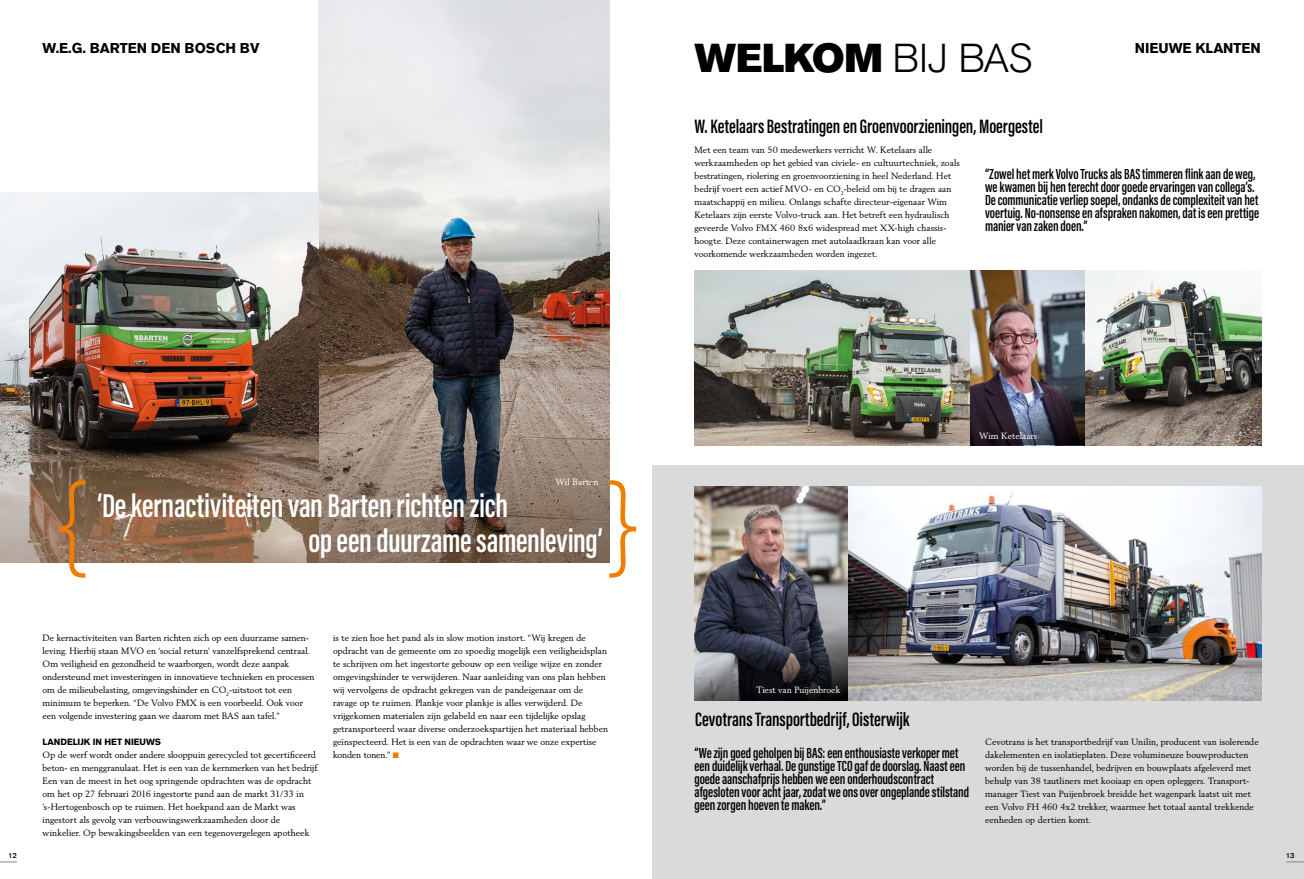
<style>
.page{position:relative;width:1304px;height:879px;background:#fff}
.page>*{position:absolute;margin:0;border:0;box-sizing:border-box;transform-origin:0 0}
.t1{font:200 120px "Acumin Pro Extra Cond";color:#ef7d00}
.t2{font:40px "Volvo Sans Pro Super";color:#000}
.t3{font:600 34px/35px "Acumin Pro Extra Cond";letter-spacing:-.01em;color:#fff}
.t4{font:600 20px "Acumin Pro Extra Cond";color:#000}
.t5{font:600 15px/13px "Acumin Pro Extra Cond";letter-spacing:-.01em;color:#000}
.t6{font:700 14.1px "Volvo Sans Pro";color:#000}
.t7{font:9px/13px "Volvo Serif Pro";letter-spacing:.015em;color:#000}
.t8{font:9px "Volvo Serif Pro";letter-spacing:.015em;color:#fff}
.t9{font:700 9px "Volvo Sans Pro";color:#000}
.t10{font:500 7px "Volvo Sans Pro";color:#000}
.s1{font-family:"Volvo Sans Pro";font-weight:300}
.s2{color:#ef7d00}
</style>
<div class="page">
<div style="left:652px;top:465px;width:652px;height:414px;background:#dadada"></div>
<svg style="left:0;top:861px;width:17px;height:1px"></svg>
<svg style="left:1286px;top:861px;width:18px;height:1px"></svg>
<img style="left:319px;top:0;width:290px;height:563px">
<img style="left:0;top:192px;width:319px;height:371px">
<img style="left:694px;top:486px;width:567px;height:214px">
<img style="left:694px;top:271px;width:277px;height:174px">
<img style="left:1084px;top:271px;width:177px;height:174px">
<svg style="left:694px;top:619px;width:154px;height:81px;background:#3f4149"></svg>
<img style="left:971px;top:271px;width:113px;height:101px">
<img style="left:971px;top:372px;width:113px;height:73px">
<h2 class="t2" style="left:694px;top:33px;width:340px">WELKOM <span class="s1">BIJ BAS</span></h2>
<h3 class="t6" style="left:42px;top:40px;width:218px">W.E.G. BARTEN DEN BOSCH BV</h3>
<h3 class="t6" style="left:1135px;top:40px;width:128px">NIEUWE KLANTEN</h3>
<h3 class="t4" style="left:694px;top:114px;width:350px">W. Ketelaars Bestratingen en Groenvoorzieningen, Moergestel</h3>
<p class="t7" style="left:694px;top:143px;width:267px">Met een team van 50 medewerkers verricht W. Ketelaars alle werkzaamheden op het gebied van civiele- en cultuurtechniek, zoals bestratingen, riolering en groenvoorziening in heel Nederland. Het bedrijf voert een actief MVO- en CO<sub>2</sub>-beleid om bij te dragen aan maatschappij en milieu. Onlangs schafte directeur-eigenaar Wim Ketelaars zijn eerste Volvo-truck aan. Het betreft een hydraulisch geveerde Volvo FMX 460 8x6 widespread met XX-high chassis&shy;hoogte. Deze containerwagen met autolaadkraan kan voor alle voorkomende werkzaamheden worden ingezet.</p>
<p class="t5" style="left:985px;top:167px;width:276px">“Zowel het merk Volvo Trucks als BAS timmeren flink aan de weg, we kwamen bij hen terecht door goede ervaringen van collega’s.<br>De communicatie verliep soepel, ondanks de complexiteit van het voertuig. No-nonsense en afspraken nakomen, dat is een prettige manier van zaken doen.”</p>
<p class="t8" style="left:556px;top:476px;width:44px">Wil Barten</p>
<h1 class="t1" style="left:57px;top:456px;width:32px">{</h1>
<h1 class="t1" style="left:607px;top:456px;width:32px">}</h1>
<h3 class="t3" style="left:308px;top:488px;width:296px;text-indent:-211px">‘De kernactiviteiten van Barten richten zich<br>op een duurzame samenleving’</h3>
<p class="t7" style="left:43px;top:631px;width:274px">De kernactiviteiten van Barten richten zich op een duurzame samen&shy;leving. Hierbij staan MVO en ‘social return’ vanzelfsprekend centraal.<br>Om veiligheid en gezondheid te waarborgen, wordt deze aanpak ondersteund met investeringen in innovatieve technieken en processen om de milieubelasting, omgevingshinder en CO<sub>2</sub>-uitstoot tot een minimum te beperken. “De Volvo FMX is een voorbeeld. Ook voor een volgende investering gaan we daarom met BAS aan tafel.”</p>
<p class="t9" style="left:43px;top:736px;width:120px">LANDELIJK IN HET NIEUWS</p>
<p class="t7" style="left:43px;top:748px;width:278px">Op de werf wordt onder andere slooppuin gerecycled tot gecertificeerd beton- en menggranulaat. Het is een van de kernmerken van het bedrijf.<br>Een van de meest in het oog springende opdrachten was de opdracht om het op 27 februari 2016 ingestorte pand aan de markt 31/33 in ’s-Hertogenbosch op te ruimen. Het hoekpand aan de Markt was ingestort als gevolg van verbouwingswerkzaamheden door de winkelier. Op bewakingsbeelden van een tegenovergelegen apotheek</p>
<p class="t7" style="left:333px;top:631px;width:276px">is te zien hoe het pand als in slow motion instort. “Wij kregen de opdracht van de gemeente om zo spoedig mogelijk een veiligheidsplan te schrijven om het ingestorte gebouw op een veilige wijze en zonder omgevingshinder te verwijderen. Naar aanleiding van ons plan hebben wij vervolgens de opdracht gekregen van de pandeigenaar om de ravage op te ruimen. Plankje voor plankje is alles verwijderd. De vrijgekomen materialen zijn gelabeld en naar een tijdelijke opslag getransporteerd waar diverse onderzoekspartijen het materiaal hebben geïnspecteerd. Het is een van de opdrachten waar we onze expertise konden tonen.” <span class="s2">■</span></p>
<p class="t8" style="left:979px;top:431px;width:60px">Wim Ketelaars</p>
<p class="t8" style="left:756px;top:684px;width:85px">Tiest van Puijenbroek</p>
<h3 class="t4" style="left:695px;top:707px;width:216px">Cevotrans Transportbedrijf, Oisterwijk</h3>
<p class="t5" style="left:694px;top:746px;width:276px">“We zijn goed geholpen bij BAS: een enthousiaste verkoper met een duidelijk verhaal. De gunstige TCO gaf de doorslag. Naast een goede aanschafprijs hebben we een onderhoudscontract afgesloten voor acht jaar, zodat we ons over ongeplande stilstand geen zorgen hoeven te maken.”</p>
<p class="t7" style="left:985px;top:735px;width:275px">Cevotrans is het transportbedrijf van Unilin, producent van isolerende dakelementen en isolatieplaten. Deze volumineuze bouwproducten worden bij de tussenhandel, bedrijven en bouwplaats afgeleverd met behulp van 38 tautliners met kooiaap en open opleggers. Transport&shy;manager Tiest van Puijenbroek breidde het wagenpark laatst uit met een Volvo FH 460 4x2 trekker, waarmee het totaal aantal trekkende eenheden op dertien komt.</p>
<p class="t10" style="left:9px;top:851px;width:10px">12</p>
<p class="t10" style="left:1286px;top:851px;width:10px">13</p>
</div>
